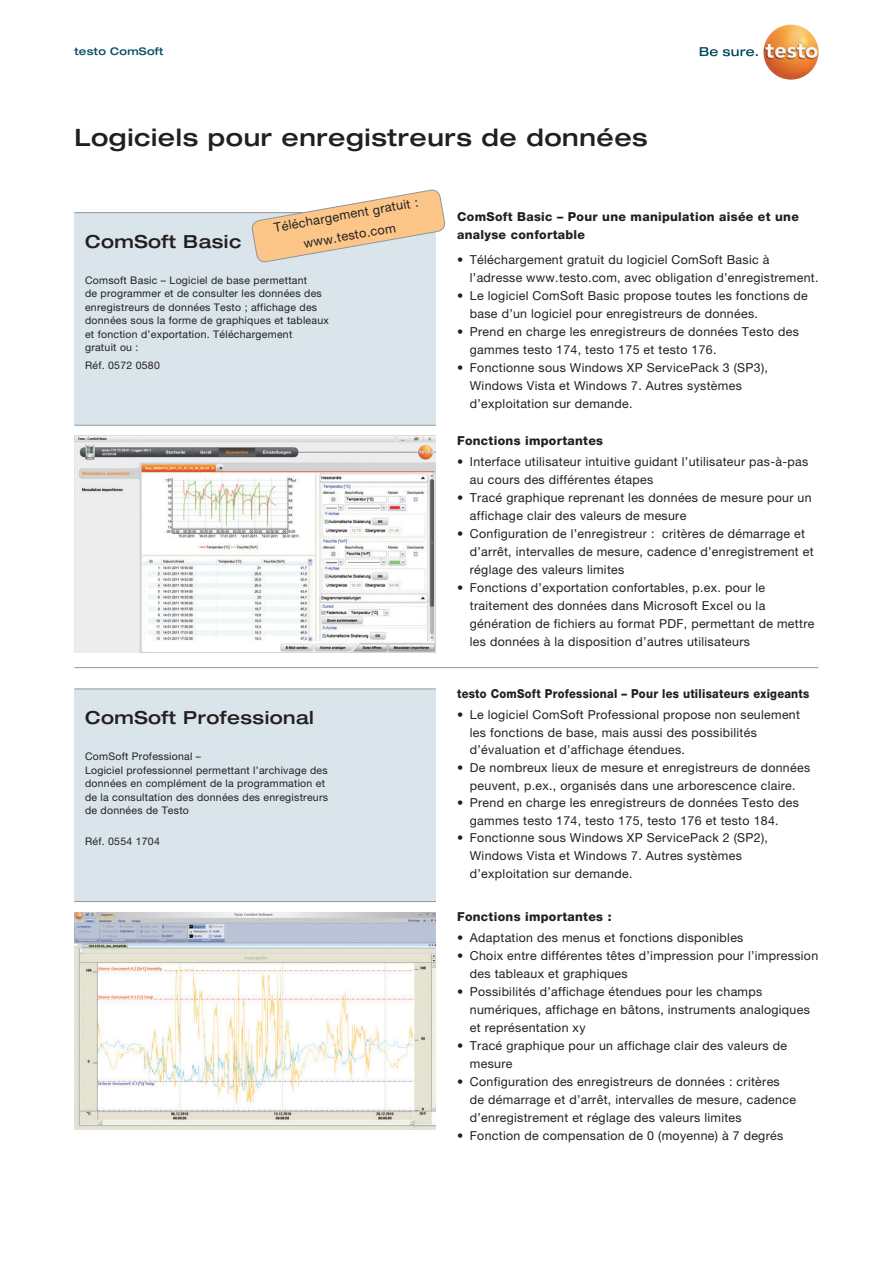
<style>
.page{position:relative;width:893px;height:1263px;background:#fff}
.page>*{position:absolute;margin:0;border:0;box-sizing:border-box;transform-origin:0 0}
.t1{font:500 expanded 24px "Helvetica Neue LTW1 G";letter-spacing:.025em;color:#231f20}
.t2{font:500 expanded 18px "Helvetica Neue LTW1 G";letter-spacing:.025em;color:#231f20}
.t3{font:12.75px/21px "Helvetica Neue LTW1 G";color:#231f20;text-align:center}
.t4{font:12.3px/18px "Helvetica Neue LTW1 G";letter-spacing:.025em;color:#231f20}
.t5{font:800 12.3px/18px "Helvetica Neue LTW1 G";letter-spacing:.025em;color:#231f20}
.t6{font:800 12.3px "Helvetica Neue LTW1 G";letter-spacing:.025em;color:#231f20;scale:.9 1}
.t7{font:10.5px/13.5px "Helvetica Neue LTW1 G";letter-spacing:.025em;color:#231f20}
.t8{font:500 expanded 10.5px "Helvetica Neue LTW1 G";letter-spacing:.025em;color:#074f64}
</style>
<div class="page">
<div style="left:74px;top:213px;width:362px;height:212px;background:#d9e5eb"></div>
<div style="left:74px;top:689px;width:362px;height:212px;background:#d9e5eb"></div>
<hr style="left:74px;top:212px;width:362px;height:1px;background:#939598">
<hr style="left:74px;top:688px;width:362px;height:1px;background:#939598">
<hr style="left:74px;top:425px;width:362px;height:1px;background:#939598">
<hr style="left:74px;top:901px;width:362px;height:1px;background:#939598">
<hr style="left:74px;top:667px;width:745px;height:1px;background:#939598">
<img style="left:74px;top:436px;width:362px;height:217px">
<img style="left:74px;top:912px;width:362px;height:217px">
<svg style="left:700px;top:47px;width:58px;height:9px"></svg>
<img style="left:763px;top:24px;width:56px;height:56px;border-radius:28px">
<svg style="left:251px;top:189px;width:195px;height:74px"></svg>
<p class="t8" style="left:74px;top:44px;width:90px">testo ComSoft</p>
<h1 class="t1" style="left:74px;top:122px;width:575px">Logiciels pour enregistreurs de données</h1>
<h2 class="t2" style="left:85px;top:230px;width:158px">ComSoft Basic</h2>
<p class="t3" style="left:272px;top:217px;width:148px;rotate:-10deg">Téléchargement gratuit : www.testo.com</p>
<p class="t7" style="left:85px;top:273px;width:245px">Comsoft Basic – Logiciel de base permettant<br>de programmer et de consulter les données des enregistreurs de données Testo ; affichage des données sous la forme de graphiques et tableaux et fonction d’exportation. Téléchargement<br>gratuit ou :</p>
<p class="t7" style="left:85px;top:358px;width:76px">Réf. 0572 0580</p>
<h2 class="t2" style="left:85px;top:706px;width:230px">ComSoft Professional</h2>
<p class="t7" style="left:85px;top:750px;width:244px">ComSoft Professional –<br>Logiciel professionnel permettant l’archivage des données en complément de la programmation et de la consultation des données des enregistreurs de données de Testo</p>
<p class="t7" style="left:85px;top:835px;width:76px">Réf. 0554 1704</p>
<p class="t5" style="left:457px;top:208px;width:343px">ComSoft Basic – Pour une manipulation aisée et une analyse confortable</p>
<p class="t4" style="left:470px;top:250px;width:350px;text-indent:-13px">• Téléchargement gratuit du logiciel ComSoft Basic à l’adresse www.testo.com, avec obligation d’enregistrement.</p>
<p class="t4" style="left:470px;top:287px;width:339px;text-indent:-13px">• Le logiciel ComSoft Basic propose toutes les fonctions de base d’un logiciel pour enregistreurs de données.</p>
<p class="t4" style="left:470px;top:323px;width:331px;text-indent:-13px">• Prend en charge les enregistreurs de données Testo des gammes testo 174, testo 175 et testo 176.</p>
<p class="t4" style="left:470px;top:359px;width:300px;text-indent:-13px">• Fonctionne sous Windows XP ServicePack 3 (SP3),<br>Windows Vista et Windows 7. Autres systèmes d’exploitation sur demande.</p>
<p class="t5" style="left:457px;top:431px;width:148px">Fonctions importantes</p>
<p class="t4" style="left:470px;top:452px;width:340px;text-indent:-13px">• Interface utilisateur intuitive guidant l’utilisateur pas-à-pas au cours des différentes étapes</p>
<p class="t4" style="left:470px;top:488px;width:343px;text-indent:-13px">• Tracé graphique reprenant les données de mesure pour un affichage clair des valeurs de mesure</p>
<p class="t4" style="left:470px;top:525px;width:345px;text-indent:-13px">• Configuration de l’enregistreur : critères de démarrage et d’arrêt, intervalles de mesure, cadence d’enregistrement et réglage des valeurs limites</p>
<p class="t4" style="left:470px;top:579px;width:346px;text-indent:-13px">• Fonctions d’exportation confortables, p.ex. pour le traitement des données dans Microsoft Excel ou la génération de fichiers au format PDF, permettant de mettre les données à la disposition d’autres utilisateurs</p>
<p class="t6" style="left:457px;top:686px;width:393px">testo ComSoft Professional – Pour les utilisateurs exigeants</p>
<p class="t4" style="left:470px;top:706px;width:332px;line-height:17.5px;text-indent:-13px">• Le logiciel ComSoft Professional propose non seulement les fonctions de base, mais aussi des possibilités d’évaluation et d’affichage étendues.</p>
<p class="t4" style="left:457px;top:759px;width:355px;line-height:17.5px;text-align:center">• De nombreux lieux de mesure et enregistreurs de données peuvent, p.ex., organisés dans une arborescence claire.</p>
<p class="t4" style="left:470px;top:794px;width:331px;line-height:17.5px;text-indent:-13px">• Prend en charge les enregistreurs de données Testo des gammes testo 174, testo 175, testo 176 et testo 184.</p>
<p class="t4" style="left:470px;top:829px;width:300px;line-height:17.5px;text-indent:-13px">• Fonctionne sous Windows XP ServicePack 2 (SP2),<br>Windows Vista et Windows 7. Autres systèmes d’exploitation sur demande.</p>
<p class="t5" style="left:457px;top:908px;width:156px">Fonctions importantes :</p>
<p class="t4" style="left:457px;top:929px;width:288px">• Adaptation des menus et fonctions disponibles</p>
<p class="t4" style="left:470px;top:947px;width:350px;text-indent:-13px">• Choix entre différentes têtes d’impression pour l’impression des tableaux et graphiques</p>
<p class="t4" style="left:470px;top:983px;width:342px;text-indent:-13px">• Possibilités d’affichage étendues pour les champs numériques, affichage en bâtons, instruments analogiques et représentation xy</p>
<p class="t4" style="left:470px;top:1037px;width:319px;text-indent:-13px">• Tracé graphique pour un affichage clair des valeurs de mesure</p>
<p class="t4" style="left:470px;top:1073px;width:328px;text-indent:-13px">• Configuration des enregistreurs de données : critères de démarrage et d’arrêt, intervalles de mesure, cadence d’enregistrement et réglage des valeurs limites</p>
<p class="t4" style="left:457px;top:1127px;width:328px">• Fonction de compensation de 0 (moyenne) à 7 degrés</p>
</div>
